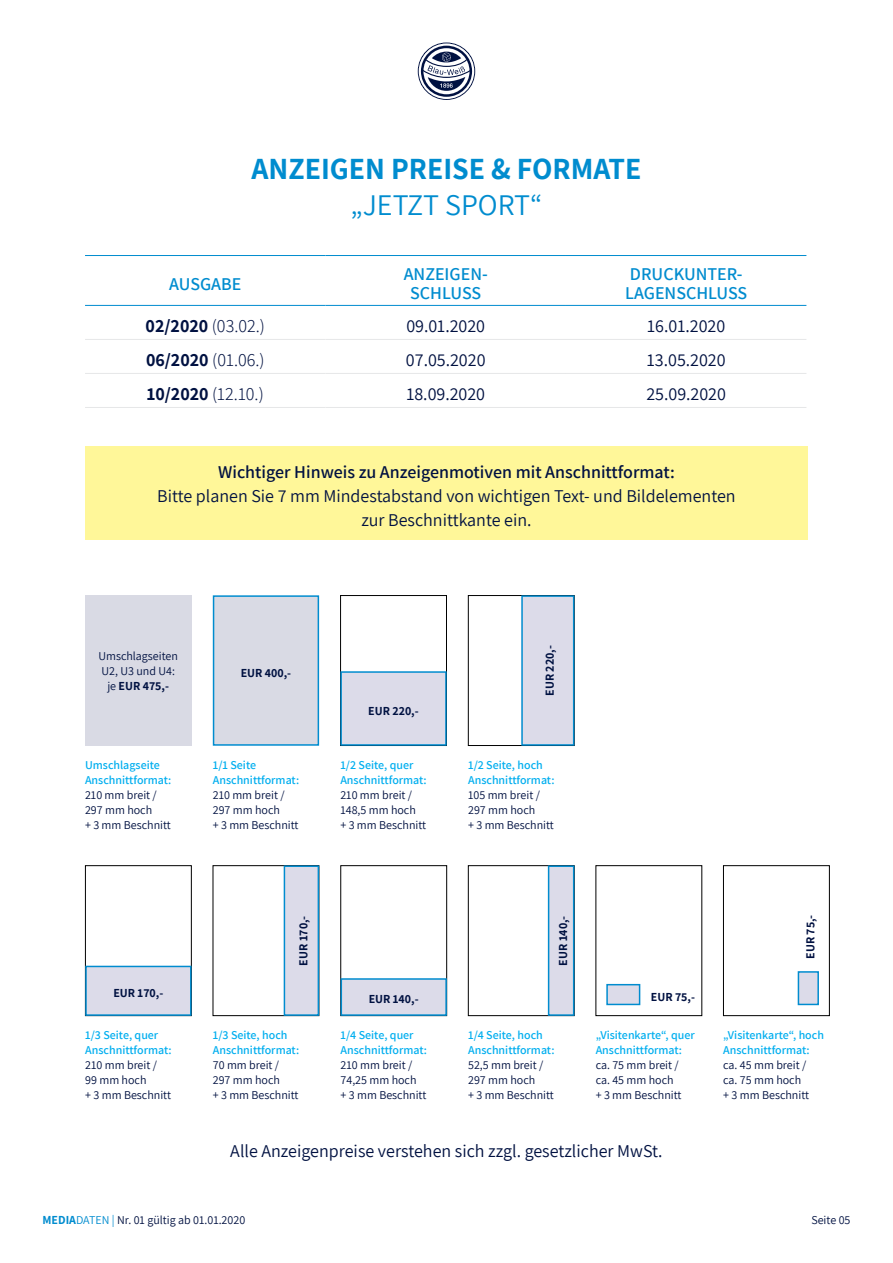
<style>
.page{position:relative;width:893px;height:1263px;background:#fff}
.page>*{position:absolute;margin:0;border:0;box-sizing:border-box;transform-origin:0 0}
.t1{font:700 30px "Assistant";color:#008ccf}
.t2{font:30px "Assistant";color:#008ccf}
.t3{font:18px/24px "Assistant";color:#001141;text-align:center}
.t4{font:600 18px "Assistant";color:#001141}
.t5{font:600 18px/19.5px "Assistant";color:#008ccf;text-align:center}
.t6{font:300 18px "Assistant";color:#001141}
.t7{font:12px/15px "Assistant";color:#001141}
.t8{font:600 12px/15px "Assistant";color:#00aeef}
.t9{font:700 12px "Assistant";color:#001141}
.s1{font-weight:700}
.s2{font-weight:700;color:#008ccf}
.s3{color:#008ccf}
</style>
<div class="page">
<svg style="left:418px;top:43px;width:57px;height:57px"></svg>
<div style="left:340px;top:595px;width:107px;height:151px;border:1px solid #000"></div>
<div style="left:85px;top:595px;width:106px;height:151px;background:#d9dae4"></div>
<div style="left:213px;top:595px;width:106px;height:151px;background:#d9dae4;border:2px solid #008ccf"></div>
<div style="left:468px;top:595px;width:106px;height:151px;border:1px solid #000"></div>
<div style="left:340px;top:671px;width:107px;height:75px;background:#dcdbe9;border:2px solid #008ccf"></div>
<div style="left:521px;top:595px;width:53px;height:151px;background:#dcdbe9;border:2px solid #008ccf"></div>
<div style="left:85px;top:865px;width:107px;height:151px;border:1px solid #000"></div>
<div style="left:85px;top:966px;width:107px;height:50px;background:#dcdbe9;border:2px solid #008ccf"></div>
<div style="left:213px;top:865px;width:106px;height:151px;border:1px solid #000"></div>
<div style="left:284px;top:865px;width:35px;height:151px;background:#dcdbe9;border:2px solid #008ccf"></div>
<div style="left:341px;top:865px;width:106px;height:151px;border:1px solid #000"></div>
<div style="left:341px;top:978px;width:106px;height:38px;background:#dcdbe9;border:2px solid #008ccf"></div>
<div style="left:468px;top:865px;width:106px;height:151px;border:1px solid #000"></div>
<div style="left:548px;top:865px;width:26px;height:151px;background:#dcdbe9;border:2px solid #008ccf"></div>
<hr style="left:85px;top:339px;width:240px;height:1px;background:#e6e7e8">
<hr style="left:325px;top:339px;width:241px;height:1px;background:#e6e7e8">
<hr style="left:566px;top:339px;width:240px;height:1px;background:#e6e7e8">
<hr style="left:85px;top:373px;width:240px;height:1px;background:#e6e7e8">
<hr style="left:325px;top:373px;width:241px;height:1px;background:#e6e7e8">
<hr style="left:566px;top:373px;width:240px;height:1px;background:#e6e7e8">
<hr style="left:85px;top:407px;width:240px;height:1px;background:#e6e7e8">
<hr style="left:325px;top:407px;width:241px;height:1px;background:#e6e7e8">
<hr style="left:566px;top:407px;width:240px;height:1px;background:#e6e7e8">
<hr style="left:85px;top:255px;width:240px;height:1px;background:#008ccf">
<hr style="left:325px;top:255px;width:241px;height:1px;background:#008ccf">
<hr style="left:566px;top:255px;width:240px;height:1px;background:#008ccf">
<hr style="left:85px;top:305px;width:240px;height:1px;background:#008ccf">
<hr style="left:325px;top:305px;width:241px;height:1px;background:#008ccf">
<hr style="left:566px;top:305px;width:240px;height:1px;background:#008ccf">
<div style="left:85px;top:446px;width:723px;height:94px;background:#fff799"></div>
<div style="left:596px;top:865px;width:106px;height:151px;border:1px solid #000"></div>
<div style="left:606px;top:984px;width:34px;height:21px;background:#dcdbe9;border:2px solid #008ccf"></div>
<div style="left:723px;top:865px;width:107px;height:151px;border:1px solid #000"></div>
<div style="left:798px;top:971px;width:21px;height:34px;background:#dcdbe9;border:2px solid #008ccf"></div>
<h1 class="t1" style="left:252px;top:149px;width:391px">ANZEIGEN PREISE &amp; FORMATE</h1>
<h1 class="t2" style="left:350px;top:185px;width:194px">„JETZT SPORT“</h1>
<h2 class="t5" style="left:169px;top:273px;width:74px">AUSGABE</h2>
<h2 class="t5" style="left:404px;top:263px;width:86px">ANZEIGEN-<br>SCHLUSS</h2>
<h2 class="t5" style="left:625px;top:263px;width:124px;text-align:left">DRUCKUNTER-<br>LAGENSCHLUSS</h2>
<h2 class="t6" style="left:146px;top:313px;width:121px"><span class="s1">02/2020</span> (03.02.)</h2>
<h2 class="t3" style="left:406px;top:313px;width:80px">09.01.2020</h2>
<h2 class="t3" style="left:647px;top:313px;width:80px">16.01.2020</h2>
<h2 class="t6" style="left:146px;top:347px;width:120px"><span class="s1">06/2020</span> (01.06.)</h2>
<h2 class="t3" style="left:406px;top:347px;width:81px">07.05.2020</h2>
<h2 class="t3" style="left:647px;top:347px;width:80px">13.05.2020</h2>
<h2 class="t6" style="left:147px;top:381px;width:119px"><span class="s1">10/2020</span> (12.10.)</h2>
<h2 class="t3" style="left:406px;top:381px;width:80px">18.09.2020</h2>
<h2 class="t3" style="left:646px;top:381px;width:81px">25.09.2020</h2>
<h2 class="t4" style="left:218px;top:460px;width:458px">Wichtiger Hinweis zu Anzeigenmotiven mit Anschnittformat:</h2>
<h2 class="t3" style="left:157px;top:484px;width:580px">Bitte planen Sie 7 mm Mindestabstand von wichtigen Text- und Bildelementen zur Beschnittkante ein.</h2>
<p class="t7" style="left:98px;top:648px;width:81px;text-align:center">Umschlagseiten<br>U2, U3 und U4: je <span class="s1">EUR 475,-</span></p>
<p class="t8" style="left:85px;top:757px;width:88px">Umschlagseite<br>Anschnittformat:</p>
<p class="t7" style="left:85px;top:787px;width:87px">210 mm breit /<br>297 mm hoch<br>+ 3 mm Beschnitt</p>
<p class="t9" style="left:113px;top:985px;width:51px">EUR 170,-</p>
<p class="t8" style="left:85px;top:1027px;width:88px">1/3 Seite, quer<br>Anschnittformat:</p>
<p class="t7" style="left:85px;top:1057px;width:87px">210 mm breit /<br>99 mm hoch<br>+ 3 mm Beschnitt</p>
<p class="t9" style="left:241px;top:664px;width:52px">EUR 400,-</p>
<p class="t8" style="left:213px;top:757px;width:88px">1/1 Seite<br>Anschnittformat:</p>
<p class="t7" style="left:213px;top:787px;width:87px">210 mm breit /<br>297 mm hoch<br>+ 3 mm Beschnitt</p>
<p class="t9" style="left:368px;top:702px;width:52px">EUR 220,-</p>
<p class="t8" style="left:340px;top:757px;width:88px">1/2 Seite, quer<br>Anschnittformat:</p>
<p class="t7" style="left:340px;top:787px;width:87px">210 mm breit /<br>148,5 mm hoch<br>+ 3 mm Beschnitt</p>
<p class="t9" style="left:542px;top:696px;width:52px;rotate:-90deg">EUR 220,-</p>
<p class="t8" style="left:468px;top:757px;width:88px">1/2 Seite, hoch<br>Anschnittformat:</p>
<p class="t7" style="left:468px;top:787px;width:87px">105 mm breit /<br>297 mm hoch<br>+ 3 mm Beschnitt</p>
<p class="t9" style="left:295px;top:965px;width:51px;rotate:-90deg">EUR 170,-</p>
<p class="t8" style="left:213px;top:1027px;width:88px">1/3 Seite, hoch<br>Anschnittformat:</p>
<p class="t7" style="left:213px;top:1057px;width:87px">70 mm breit /<br>297 mm hoch<br>+ 3 mm Beschnitt</p>
<p class="t9" style="left:369px;top:991px;width:51px">EUR 140,-</p>
<p class="t8" style="left:341px;top:1027px;width:88px">1/4 Seite, quer<br>Anschnittformat:</p>
<p class="t7" style="left:341px;top:1057px;width:87px">210 mm breit /<br>74,25 mm hoch<br>+ 3 mm Beschnitt</p>
<p class="t9" style="left:555px;top:965px;width:51px;rotate:-90deg">EUR 140,-</p>
<p class="t8" style="left:468px;top:1027px;width:88px">1/4 Seite, hoch<br>Anschnittformat:</p>
<p class="t7" style="left:468px;top:1057px;width:87px">52,5 mm breit /<br>297 mm hoch<br>+ 3 mm Beschnitt</p>
<p class="t9" style="left:651px;top:988px;width:46px">EUR 75,-</p>
<p class="t8" style="left:596px;top:1027px;width:101px">„Visitenkarte“, quer<br>Anschnittformat:</p>
<p class="t7" style="left:596px;top:1057px;width:87px">ca. 75 mm breit / ca. 45 mm hoch + 3 mm Beschnitt</p>
<h2 class="t3" style="left:230px;top:1138px;width:434px">Alle Anzeigenpreise verstehen sich zzgl. gesetzlicher MwSt.</h2>
<p class="t9" style="left:802px;top:959px;width:46px;rotate:-90deg">EUR 75,-</p>
<p class="t8" style="left:723px;top:1027px;width:102px">„Visitenkarte“, hoch<br>Anschnittformat:</p>
<p class="t7" style="left:723px;top:1057px;width:87px">ca. 45 mm breit / ca. 75 mm hoch + 3 mm Beschnitt</p>
<p class="t7" style="left:43px;top:1212px;width:204px"><span class="s2">MEDIA</span><span class="s3">DATEN |</span> Nr. 01 gültig ab 01.01.2020</p>
<p class="t7" style="left:811px;top:1212px;width:41px">Seite 05</p>
</div>
